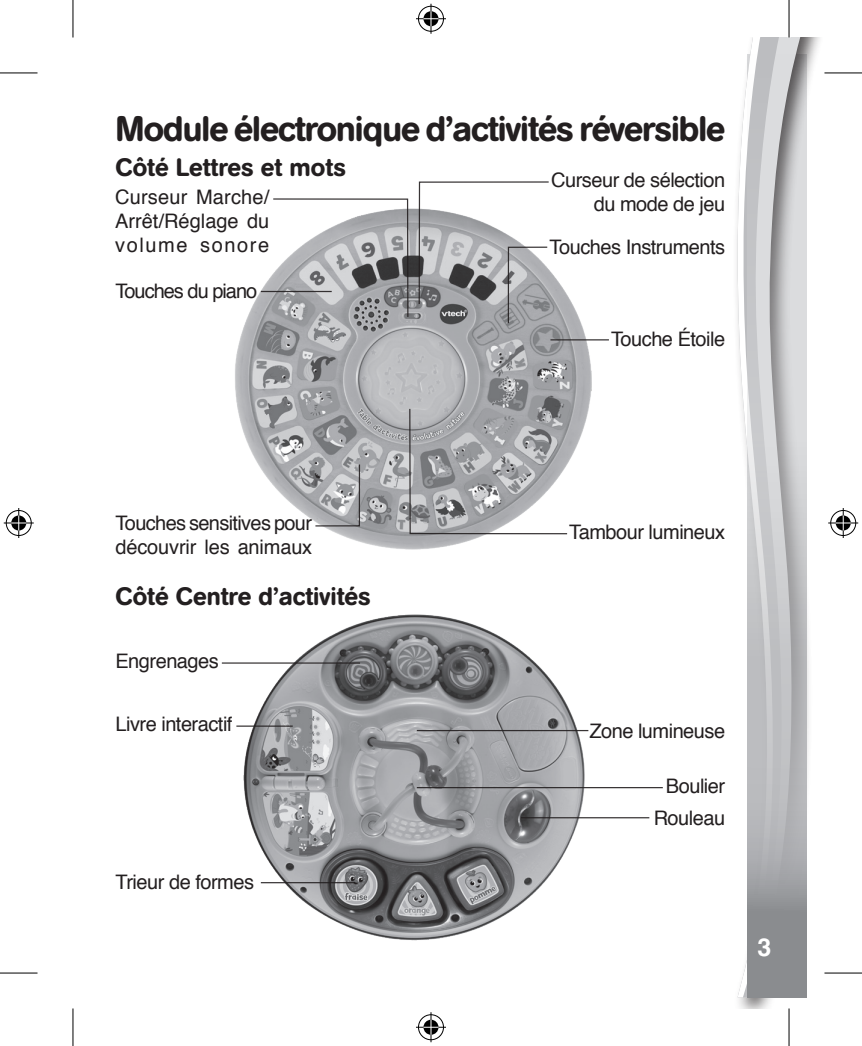
<style>
.page{position:relative;width:862px;height:1046px;background:#fff}
.page>*{position:absolute;margin:0;border:0;box-sizing:border-box;transform-origin:0 0}
.LF_Title_01{font:500 35px "AG Book Rounded";letter-spacing:-.025em;color:#231f20}
.LF_Title_01-2{font:500 25px "AG Book Rounded";color:#231f20}
.t1{font:700 25px "Helvetica";color:#fff}
.LF_text_02{font:20px/24px "Helvetica";letter-spacing:-.025em;color:#231f20;text-align:justify}
.LF_text_02-2{font:20px "Helvetica";letter-spacing:-.05em;color:#231f20}
</style>
<div class="page">
<svg style="left:791px;top:38px;width:23px;height:959px"></svg>
<svg style="left:737px;top:38px;width:38px;height:959px"></svg>
<svg style="left:747px;top:55px;width:59px;height:943px;background:#bbbcbe"></svg>
<img style="left:235px;top:208px;width:374px;height:342px">
<img style="left:243px;top:614px;width:360px;height:327px">
<hr style="left:236px;top:725px;width:57px;height:2px;background:#231f20">
<hr style="left:222px;top:662px;width:138px;height:2px;background:#231f20">
<hr style="left:550px;top:339px;width:59px;height:1px;background:#231f20">
<hr style="left:261px;top:291px;width:71px;height:1px;background:#231f20">
<hr style="left:261px;top:882px;width:94px;height:1px;background:#231f20">
<hr style="left:521px;top:817px;width:128px;height:1px;background:#231f20">
<hr style="left:417px;top:787px;width:246px;height:1px;background:#231f20">
<hr style="left:417px;top:730px;width:171px;height:1px;background:#231f20">
<svg style="left:418px;top:181px;width:132px;height:143px"></svg>
<svg style="left:408px;top:408px;width:160px;height:127px;background:#aeafb2"></svg>
<svg style="left:314px;top:463px;width:47px;height:64px;background:#abacaf"></svg>
<svg style="left:272px;top:198px;width:137px;height:120px"></svg>
<hr style="left:0;top:73px;width:38px;height:1px;background:#000">
<hr style="left:824px;top:73px;width:38px;height:1px;background:#000">
<hr style="left:0;top:973px;width:38px;height:1px;background:#000">
<hr style="left:824px;top:973px;width:38px;height:1px;background:#000">
<hr style="left:73px;top:0;width:1px;height:37px;background:#000">
<hr style="left:73px;top:1008px;width:1px;height:38px;background:#000">
<hr style="left:788px;top:0;width:1px;height:37px;background:#000">
<hr style="left:788px;top:1008px;width:1px;height:38px;background:#000">
<div style="left:417px;top:5px;width:28px;height:28px;border:3px solid #fff;border-radius:50%"></div>
<hr style="left:416px;top:17px;width:30px;height:3px;background:#fff">
<hr style="left:429px;top:4px;width:3px;height:30px;background:#fff">
<div style="left:422px;top:10px;width:18px;height:18px;border:3px solid #fff;border-radius:50%"></div>
<div style="left:418px;top:6px;width:26px;height:26px;border:1px solid #000;border-radius:50%"></div>
<hr style="left:416px;top:18px;width:30px;height:1px;background:#000">
<hr style="left:430px;top:4px;width:1px;height:30px;background:#000">
<svg style="left:423px;top:11px;width:15px;height:15px"></svg>
<div style="left:417px;top:1013px;width:28px;height:28px;border:3px solid #fff;border-radius:50%"></div>
<hr style="left:416px;top:1026px;width:30px;height:3px;background:#fff">
<hr style="left:429px;top:1012px;width:3px;height:30px;background:#fff">
<div style="left:422px;top:1018px;width:18px;height:18px;border:3px solid #fff;border-radius:50%"></div>
<div style="left:418px;top:1014px;width:26px;height:26px;border:1px solid #000;border-radius:50%"></div>
<hr style="left:416px;top:1027px;width:30px;height:1px;background:#000">
<hr style="left:430px;top:1012px;width:1px;height:30px;background:#000">
<svg style="left:423px;top:1020px;width:15px;height:15px"></svg>
<div style="left:5px;top:509px;width:28px;height:28px;border:3px solid #fff;border-radius:50%"></div>
<hr style="left:4px;top:521px;width:30px;height:3px;background:#fff">
<hr style="left:17px;top:508px;width:3px;height:30px;background:#fff">
<div style="left:10px;top:514px;width:18px;height:18px;border:3px solid #fff;border-radius:50%"></div>
<div style="left:6px;top:510px;width:26px;height:26px;border:1px solid #000;border-radius:50%"></div>
<hr style="left:4px;top:523px;width:30px;height:1px;background:#000">
<hr style="left:18px;top:508px;width:1px;height:30px;background:#000">
<svg style="left:11px;top:515px;width:15px;height:15px"></svg>
<div style="left:829px;top:509px;width:28px;height:28px;border:3px solid #fff;border-radius:50%"></div>
<hr style="left:828px;top:521px;width:30px;height:3px;background:#fff">
<hr style="left:841px;top:508px;width:3px;height:30px;background:#fff">
<div style="left:834px;top:514px;width:18px;height:18px;border:3px solid #fff;border-radius:50%"></div>
<div style="left:830px;top:510px;width:26px;height:26px;border:1px solid #000;border-radius:50%"></div>
<hr style="left:828px;top:523px;width:30px;height:1px;background:#000">
<hr style="left:842px;top:508px;width:1px;height:30px;background:#000">
<svg style="left:835px;top:515px;width:15px;height:15px"></svg>
<p class="LF_Title_01" style="left:115px;top:108px;width:611px">Module électronique d’activités réversible</p>
<p class="LF_Title_01-2" style="left:115px;top:153px;width:232px">Côté Lettres et mots</p>
<p class="LF_text_02" style="left:551px;top:169px;width:175px;text-align:right">Curseur de sélection du mode de jeu</p>
<p class="LF_text_02" style="left:115px;top:185px;width:156px">Curseur Marche/ Arrêt/Réglage du volume sonore</p>
<p class="LF_text_02" style="left:549px;top:235px;width:177px">Touches Instruments</p>
<p class="LF_text_02-2" style="left:115px;top:275px;width:143px">Touches du piano</p>
<p class="LF_text_02" style="left:611px;top:327px;width:116px">Touche Étoile</p>
<p class="LF_text_02" style="left:115px;top:512px;width:198px">Touches sensitives pour découvrir les animaux</p>
<p class="LF_Title_01-2" style="left:115px;top:581px;width:257px">Côté Centre d’activités</p>
<p class="LF_text_02" style="left:115px;top:650px;width:105px">Engrenages</p>
<p class="LF_text_02" style="left:115px;top:713px;width:118px">Livre interactif</p>
<p class="LF_text_02" style="left:115px;top:870px;width:140px">Trieur de formes</p>
<p class="LF_text_02" style="left:569px;top:521px;width:157px">Tambour lumineux</p>
<p class="LF_text_02" style="left:589px;top:719px;width:137px">Zone lumineuse</p>
<p class="LF_text_02" style="left:666px;top:774px;width:61px">Boulier</p>
<p class="LF_text_02" style="left:653px;top:807px;width:73px">Rouleau</p>
<p class="t1" style="left:757px;top:932px;width:15px">3</p>
</div>
